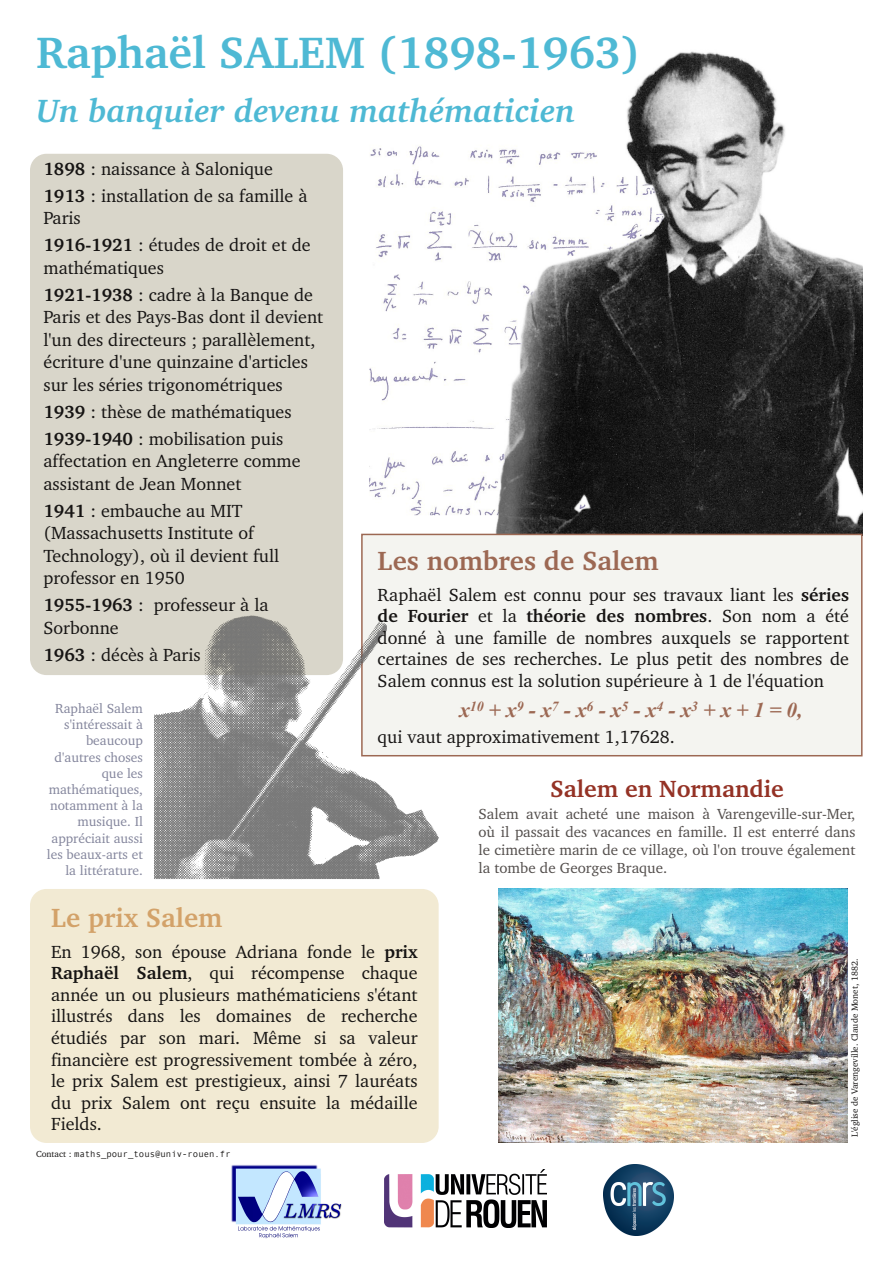
<style>
.page{position:relative;width:893px;height:1263px;background:#fff}
.page>*{position:absolute;margin:0;border:0;box-sizing:border-box;transform-origin:0 0}
.t1{font:700 45px "Charter BT";color:#4eb9d4}
.t2{font:italic 700 33px "Charter BT";color:#4eb9d4}
.t3{font:700 27px "Charter BT";color:#9c6853}
.t4{font:700 27px "Charter BT";color:#d3a269}
.t5{font:700 24px "Charter BT";color:#943225}
.t6{font:italic 700 21px "Times New Roman";color:#9c6853}
.t7{font:18px/21.6px "Charter BT";color:#161413}
.t8{font:15px/18px "Charter BT";color:#534e4c;text-align:justify}
.t9{font:13.5px/16.2px "Charter BT";color:#83859c;text-align:right}
.t10{font:9px "Charter BT";color:#161413}
.t11{font:9px "Andale Mono";color:#161413}
.s1{font-weight:700}
.s2{font-family:"Charter BT"}
</style>
<div class="page">
<img style="left:364px;top:51px;width:498px;height:483px">
<div style="left:362px;top:534px;width:500px;height:222px;background:#f4f4f0"></div>
<div style="left:361px;top:534px;width:501px;height:222px;border:2px solid #9c6853"></div>
<img style="left:231px;top:1165px;width:111px;height:74px">
<img style="left:384px;top:1169px;width:163px;height:59px">
<img style="left:603px;top:1165px;width:71px;height:70px">
<div style="left:30px;top:154px;width:313px;height:521px;background:#d9d6ca;border-radius:16px"></div>
<img style="left:499px;top:889px;width:348px;height:254px">
<div style="left:30px;top:889px;width:409px;height:254px;background:#f2ead3;border-radius:16px"></div>
<img style="left:154px;top:613px;width:288px;height:267px">
<h1 class="t1" style="left:36px;top:35px;width:606px">Raphaël SALEM (1898-1963)</h1>
<h2 class="t2" style="left:36px;top:98px;width:541px">Un banquier devenu mathématicien</h2>
<p class="t7" style="left:44px;top:156px;width:266px;line-height:27px"><span class="s1">1898</span> : naissance à Salonique<br><span class="s1">1913</span> : installation de sa famille à</p>
<p class="t7" style="left:44px;top:206px;width:269px;line-height:27px">Paris<br><span class="s1">1916-1921</span> : études de droit et de</p>
<p class="t7" style="left:44px;top:255px;width:271px;line-height:27px">mathématiques<br><span class="s1">1921-1938</span> : cadre à la Banque de</p>
<p class="t7" style="left:44px;top:307px;width:281px;line-height:22.5px">Paris et des Pays-Bas dont il devient l'un des directeurs ; parallèlement, écriture d'une quinzaine d'articles sur les séries trigonométriques</p>
<p class="t7" style="left:44px;top:399px;width:250px;line-height:27px"><span class="s1">1939</span> : thèse de mathématiques<br><span class="s1">1939-1940</span> : mobilisation puis</p>
<p class="t7" style="left:44px;top:451px;width:259px;line-height:22.5px">affectation en Angleterre comme assistant de Jean Monnet</p>
<p class="t7" style="left:44px;top:501px;width:237px;line-height:22.5px"><span class="s1">1941</span> : embauche au MIT (Massachusetts Institute of<br>Technology), où il devient full professor en 1950</p>
<p class="t7" style="left:44px;top:595px;width:227px;line-height:22.5px"><span class="s1">1955-1963</span> : professeur à la<br>Sorbonne</p>
<p class="t7" style="left:44px;top:645px;width:159px"><span class="s1">1963</span> : décès à Paris</p>
<p class="t9" style="left:47px;top:701px;width:97px">Raphaël Salem s'intéressait à beaucoup d'autres choses que les mathématiques, notamment à la musique. Il appréciait aussi les beaux-arts et la littérature.</p>
<h3 class="t3" style="left:378px;top:550px;width:282px">Les nombres de Salem</h3>
<p class="t7" style="left:378px;top:585px;width:473px;text-align:justify">Raphaël Salem est connu pour ses travaux liant les <span class="s1">séries de Fourier</span> et la <span class="s1">théorie des nombres</span>. Son nom a été donné à une famille de nombres auxquels se rapportent certaines de ses recherches. Le plus petit des nombres de Salem connus est la solution supérieure à 1 de l'équation</p>
<p class="t6" style="left:459px;top:697px;width:345px">x<sup>10</sup> +x<sup>9</sup>-x<sup>7</sup>-x<sup>6</sup>-x<sup>5</sup>-x<sup>4</sup>-x<sup>3</sup> +x+1=0,</p>
<p class="t7" style="left:378px;top:728px;width:299px">qui vaut approximativement 1,17628.</p>
<h3 class="t5" style="left:550px;top:779px;width:235px">Salem en Normandie</h3>
<p class="t8" style="left:478px;top:806px;width:378px">Salem avait acheté une maison à Varengeville-sur-Mer, où il passait des vacances en famille. Il est enterré dans le cimetière marin de ce village, où l'on trouve également la tombe de Georges Braque.</p>
<h3 class="t4" style="left:51px;top:907px;width:173px">Le prix Salem</h3>
<p class="t7" style="left:51px;top:942px;width:368px;text-align:justify">En 1968, son épouse Adriana fonde le <span class="s1">prix Raphaël Salem</span>, qui récompense chaque année un ou plusieurs mathématiciens s'étant illustrés dans les domaines de recherche étudiés par son mari. Même si sa valeur financière est progressivement tombée à zéro, le prix Salem est prestigieux, ainsi 7 lauréats du prix Salem ont reçu ensuite la médaille Fields.</p>
<p class="t11" style="left:36px;top:1149px;width:196px"><span class="s2">Contact :</span> maths_pour_tous@univ-rouen.fr</p>
<p class="t10" style="left:851px;top:1137px;width:180px;rotate:-90deg">L'église de Varengeville. Claude Monet, 1882.</p>
</div>
